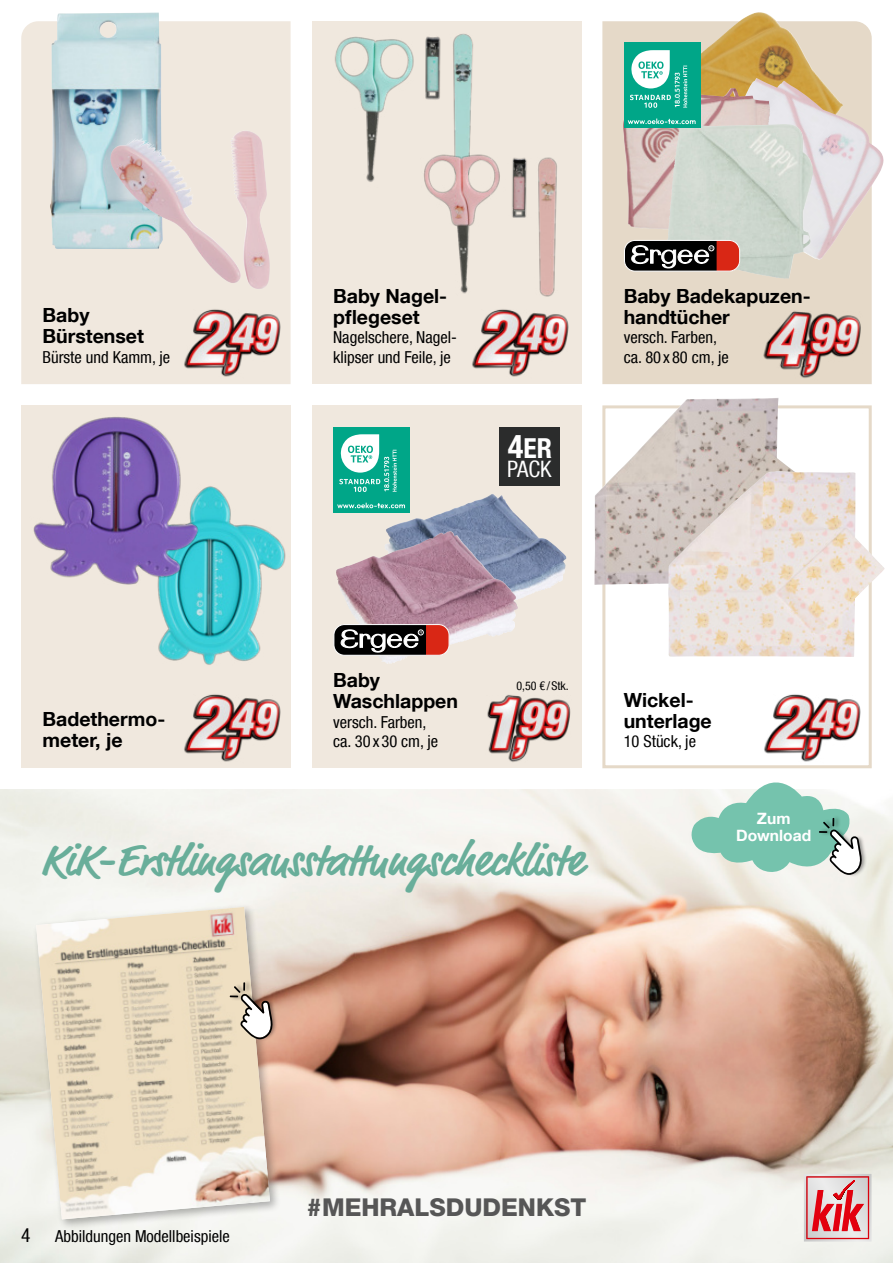
<style>
.page{position:relative;width:893px;height:1263px;background:#fff}
.page>*{position:absolute;margin:0;border:0;box-sizing:border-box;transform-origin:0 0}
.t1{font:700 45px "Market Pro";color:#69ae9a}
.t2{font:700 condensed 27.45px "Helvetica Neue LT Com";color:#fff}
.t3{font:800 24.45px "Helvetica Neue LT Com";color:#565656}
.t4{font:condensed 22.65px "Helvetica Neue LT Com";color:#fff}
.t5{font:700 19.5px/21px "Helvetica Neue LT Com";color:#000}
.t6{font:condensed 19.5px "Helvetica Neue LT Com";color:#000}
.t7{font:condensed 16.5px/19.5px "Helvetica Neue LT Com";color:#000}
.t8{font:700 15.6px/16.8px "Helvetica Neue LT Com";color:#fff;text-align:center}
.t9{font:condensed 12px "Helvetica Neue LT Com";color:#000}
.s1{font-size:32.55px}
</style>
<div class="page">
<div style="left:21px;top:405px;width:270px;height:363px;background:#f0e8de"></div>
<div style="left:312px;top:405px;width:269px;height:363px;background:#f0e8de"></div>
<div style="left:602px;top:21px;width:270px;height:363px;background:#e5d9c8"></div>
<div style="left:312px;top:21px;width:269px;height:363px;background:#f0e8de"></div>
<svg style="left:21px;top:21px;width:270px;height:363px;background:#eee4dc"></svg>
<img style="left:0;top:789px;width:893px;height:474px">
<img style="left:158px;top:486px;width:128px;height:179px">
<img style="left:665px;top:12px;width:188px;height:66px">
<img style="left:50px;top:13px;width:113px;height:236px">
<img style="left:231px;top:131px;width:14px;height:62px">
<img style="left:700px;top:78px;width:184px;height:182px">
<img style="left:623px;top:88px;width:137px;height:141px">
<img style="left:669px;top:124px;width:114px;height:87px">
<img style="left:335px;top:33px;width:138px;height:149px">
<img style="left:384px;top:495px;width:106px;height:131px">
<img style="left:336px;top:531px;width:114px;height:133px">
<img style="left:594px;top:398px;width:218px;height:187px">
<img style="left:668px;top:471px;width:217px;height:186px">
<img style="left:413px;top:150px;width:144px;height:147px">
<img style="left:33px;top:417px;width:176px;height:179px">
<img style="left:760px;top:301px;width:112px;height:83px">
<img style="left:487px;top:695px;width:84px;height:67px">
<img style="left:764px;top:685px;width:108px;height:83px">
<img style="left:184px;top:694px;width:97px;height:68px">
<img style="left:168px;top:300px;width:123px;height:83px">
<img style="left:472px;top:309px;width:97px;height:68px">
<div style="left:33px;top:903px;width:248px;height:327px;background:#000;opacity:.3"></div>
<img style="left:36px;top:907px;width:234px;height:312px">
<div style="left:499px;top:427px;width:61px;height:58px;background:#2b2c2c"></div>
<svg style="left:804px;top:1174px;width:68px;height:68px;background:#de989c"></svg>
<div style="left:624px;top:43px;width:76px;height:85px;background:#00a688"></div>
<svg style="left:628px;top:119px;width:68px;height:5px"></svg>
<svg style="left:630px;top:50px;width:57px;height:58px"></svg>
<div style="left:333px;top:427px;width:77px;height:85px;background:#00a688"></div>
<svg style="left:337px;top:503px;width:68px;height:5px"></svg>
<svg style="left:339px;top:434px;width:58px;height:58px"></svg>
<div style="left:624px;top:240px;width:116px;height:31px;background:#000;border-radius:11px"></div>
<svg style="left:632px;top:240px;width:108px;height:31px"></svg>
<div style="left:624px;top:240px;width:116px;height:32px;border:1px solid #fff;border-radius:11px"></div>
<div style="left:334px;top:624px;width:115px;height:31px;background:#000;border-radius:11px"></div>
<svg style="left:341px;top:624px;width:108px;height:31px"></svg>
<div style="left:333px;top:624px;width:117px;height:32px;border:1px solid #fff;border-radius:11px"></div>
<div style="left:242px;top:992px;width:36px;height:49px;background:#000;opacity:.4"></div>
<div style="left:243px;top:979px;width:9px;height:15px;background:#eadabe"></div>
<svg style="left:229px;top:982px;width:44px;height:57px"></svg>
<div style="left:831px;top:828px;width:36px;height:48px;background:#000;opacity:.4"></div>
<svg style="left:688px;top:761px;width:174px;height:115px"></svg>
<p class="t5" style="left:43px;top:307px;width:103px">Baby<br>Bürstenset</p>
<p class="t7" style="left:43px;top:349px;width:129px">Bürste und Kamm, je</p>
<p class="t5" style="left:333px;top:287px;width:116px">Baby Nagel&shy;p昀氀egeset</p>
<p class="t7" style="left:333px;top:329px;width:126px">Nagelschere, Nagel&shy;klipser und Feile, je</p>
<h2 class="t2" style="left:508px;top:432px;width:46px"><span class="s1">4</span>ER</h2>
<h3 class="t4" style="left:507px;top:456px;width:46px">PACK</h3>
<p class="t5" style="left:624px;top:287px;width:189px">Baby Badekapuzen&shy;handtücher</p>
<p class="t7" style="left:624px;top:329px;width:107px">versch. Farben, ca. 80 x 80 cm, je</p>
<p class="t5" style="left:43px;top:710px;width:124px">Badethermo&shy;meter, je</p>
<p class="t5" style="left:333px;top:671px;width:126px">Baby<br>Waschlappen</p>
<p class="t7" style="left:333px;top:713px;width:107px">versch. Farben, ca. 30 x 30 cm, je</p>
<p class="t9" style="left:516px;top:681px;width:54px">0,50 € / Stk.</p>
<h1 class="t1" style="left:41px;top:839px;width:544px">KiK-Erstlingsausstattungscheckliste</h1>
<p class="t5" style="left:624px;top:691px;width:90px">Wickel&shy;unterlage</p>
<p class="t7" style="left:624px;top:733px;width:74px">10 Stück, je</p>
<p class="t8" style="left:736px;top:812px;width:77px">Zum<br>Download</p>
<p class="t6" style="left:21px;top:1227px;width:11px">4</p>
<p class="t7" style="left:55px;top:1227px;width:176px">Abbildungen Modellbeispiele</p>
<h3 class="t3" style="left:307px;top:1194px;width:281px">#MEHRALSDUDENKST</h3>
</div>
